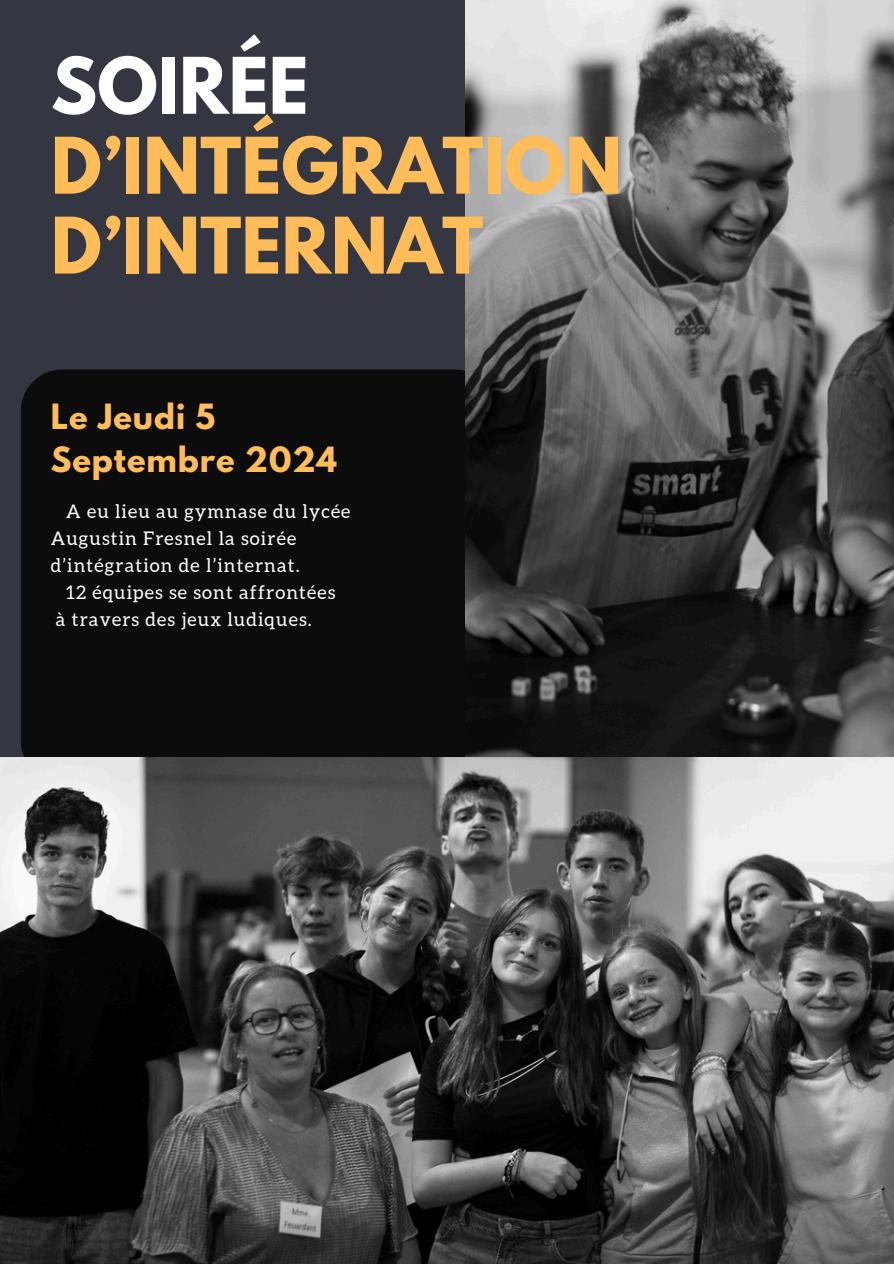
<style>
.page{position:relative;width:894px;height:1264px;background:#fff}
.page>*{position:absolute;margin:0;border:0;box-sizing:border-box;transform-origin:0 0}
.t1{font:700 69px/79.8px "League Spartan";color:#ffbd59}
.t2{font:700 30.75px/42.8px "League Spartan";letter-spacing:.03em;color:#ffbd59}
.t3{font:18.75px/27px "Aleo";letter-spacing:.06em;color:#fff}
.s1{color:#fff}
</style>
<div class="page">
<div style="left:0;top:0;width:893px;height:1263px;background:#343641"></div>
<div style="left:21px;top:369px;width:444px;height:388px;background:#0c0c0c"></div>
<img style="left:465px;top:0;width:428px;height:844px">
<img style="left:0;top:757px;width:892px;height:506px">
<p class="t1" style="left:51px;top:55px;width:572px"><span class="s1">SOIRÉE<br></span>D’INTÉGRATION<br>D’INTERNAT</p>
<h2 class="t2" style="left:51px;top:399px;width:288px">Le Jeudi 5<br>Septembre 2024</h2>
<p class="t3" style="left:51px;top:498px;width:301px;text-indent:15px">A eu lieu au gymnase du lycée<br>Augustin Fresnel la soirée d’intégration de l’internat.</p>
<p class="t3" style="left:66px;top:579px;width:270px">12 équipes se sont affrontées</p>
<p class="t3" style="left:56px;top:606px;width:257px">à travers des jeux ludiques.</p>
</div>
